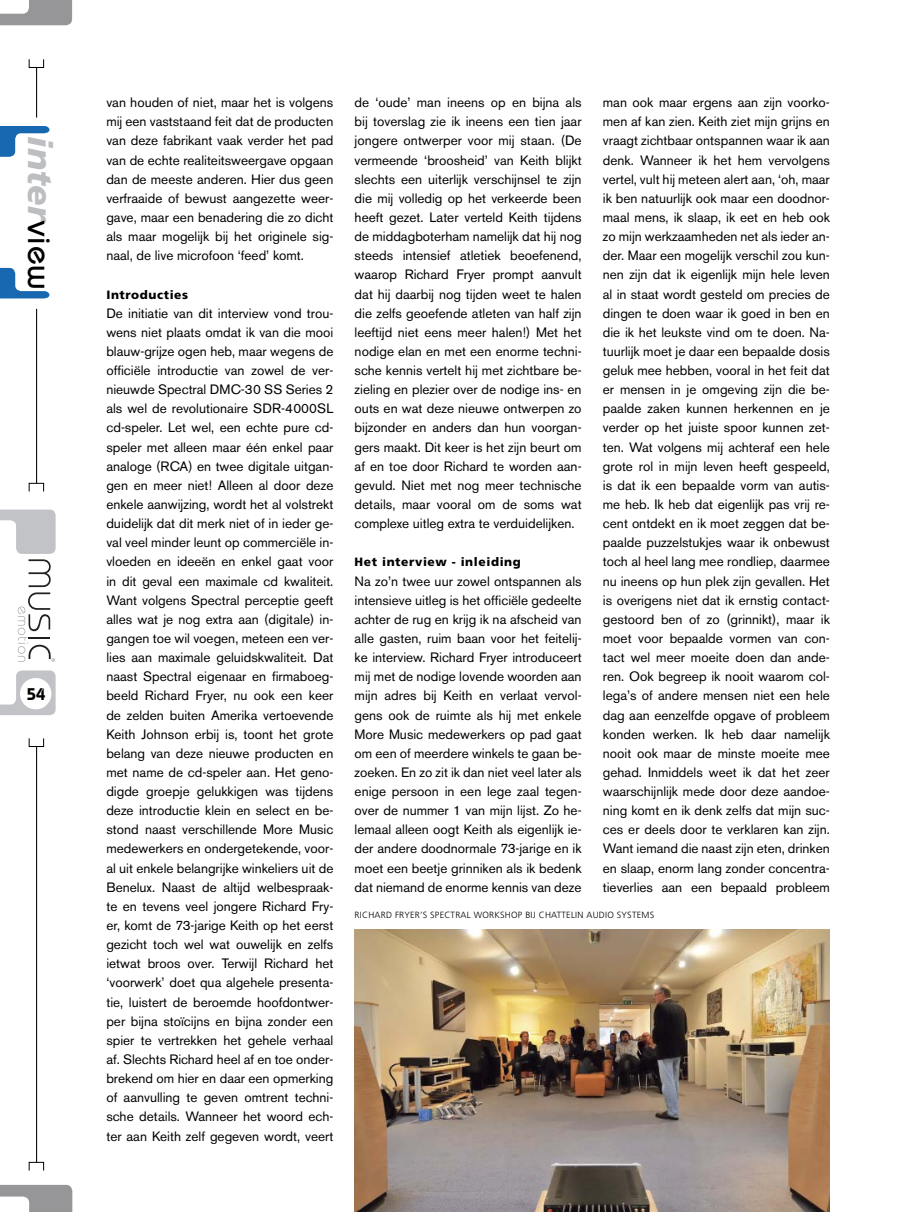
<style>
.page{position:relative;width:915px;height:1212px;background:#fff}
.page>*{position:absolute;margin:0;border:0;box-sizing:border-box;transform-origin:0 0}
.t1{font:italic 900 33.9px "Frutiger";color:#bdbec1}
.t2{font:600 16.95px "Bauhaus";color:#000}
.t3{font:13.5px/19.2px "Akzidenz Grotesk BE";color:#000;text-align:justify}
.t4{font:900 12px "Frutiger";letter-spacing:.05em;color:#000}
.t5{font:300 9px "Frutiger";letter-spacing:.025em;color:#000}
.s1{font-family:"Bauhaus";font-weight:500;font-style:normal;color:#000}
</style>
<div class="page">
<svg style="left:0;top:0;width:72px;height:25px"></svg>
<svg style="left:0;top:670px;width:56px;height:45px"></svg>
<svg style="left:0;top:1185px;width:72px;height:27px"></svg>
<hr style="left:36px;top:67px;width:1px;height:51px;background:#000">
<div style="left:29px;top:59px;width:15px;height:9px;border:1px solid #000"></div>
<hr style="left:36px;top:746px;width:1px;height:416px;background:#000">
<div style="left:29px;top:738px;width:15px;height:9px;border:1px solid #000"></div>
<div style="left:29px;top:1162px;width:15px;height:9px;border:1px solid #000"></div>
<div style="left:20px;top:678px;width:31px;height:31px;background:#fff;border-radius:50%"></div>
<div style="left:29px;top:483px;width:15px;height:9px;border:1px solid #000"></div>
<hr style="left:36px;top:309px;width:1px;height:174px;background:#000">
<svg style="left:0;top:268px;width:49px;height:30px"></svg>
<svg style="left:0;top:126px;width:49px;height:31px"></svg>
<svg style="left:0;top:510px;width:56px;height:152px"></svg>
<img style="left:354px;top:930px;width:475px;height:282px">
<h1 class="t1" style="left:54px;top:136px;width:155px;rotate:90deg">inter<span class="s1">view</span></h1>
<p class="t2" style="left:27px;top:688px;width:20px">54</p>
<p class="t3" style="left:106px;top:94px;width:228px">van houden of niet, maar het is volgens mij een vaststaand feit dat de producten van deze fabrikant vaak verder het pad van de echte realiteitsweergave opgaan dan de meeste anderen. Hier dus geen verfraaide of bewust aangezette weer&shy;gave, maar een benadering die zo dicht als maar mogelijk bij het originele sig&shy;naal, de live microfoon ‘feed’ komt.</p>
<p class="t4" style="left:106px;top:289px;width:83px">Introducties</p>
<p class="t3" style="left:106px;top:305px;width:228px">De initiatie van dit interview vond trou&shy;wens niet plaats omdat ik van die mooi blauw-grijze ogen heb, maar wegens de officiële introductie van zowel de ver&shy;nieuwde Spectral DMC-30 SS Series 2 als wel de revolutionaire SDR-4000SL cd-speler. Let wel, een echte pure cd&shy;speler met alleen maar één enkel paar analoge (RCA) en twee digitale uitgan&shy;gen en meer niet! Alleen al door deze enkele aanwijzing, wordt het al volstrekt duidelijk dat dit merk niet of in ieder ge&shy;val veel minder leunt op commerciële in&shy;vloeden en ideeën en enkel gaat voor in dit geval een maximale cd kwaliteit.<br>Want volgens Spectral perceptie geeft alles wat je nog extra aan (digitale) in&shy;gangen toe wil voegen, meteen een ver&shy;lies aan maximale geluidskwaliteit. Dat naast Spectral eigenaar en firmaboeg&shy;beeld Richard Fryer, nu ook een keer de zelden buiten Amerika vertoevende Keith Johnson erbij is, toont het grote belang van deze nieuwe producten en met name de cd-speler aan. Het geno&shy;digde groepje gelukkigen was tijdens deze introductie klein en select en be&shy;stond naast verschillende More Music medewerkers en ondergetekende, voor&shy;al uit enkele belangrijke winkeliers uit de Benelux. Naast de altijd welbespraak&shy;te en tevens veel jongere Richard Fry&shy;er, komt de 73-jarige Keith op het eerst gezicht toch wel wat ouwelijk en zelfs ietwat broos over. Terwijl Richard het ‘voorwerk’ doet qua algehele presenta&shy;tie, luistert de beroemde hoofdontwer&shy;per bijna stoïcijns en bijna zonder een spier te vertrekken het gehele verhaal af. Slechts Richard heel af en toe onder&shy;brekend om hier en daar een opmerking of aanvulling te geven omtrent techni&shy;sche details. Wanneer het woord ech&shy;ter aan Keith zelf gegeven wordt, veert</p>
<p class="t3" style="left:354px;top:94px;width:228px">de ‘oude’ man ineens op en bijna als bij toverslag zie ik ineens een tien jaar jongere ontwerper voor mij staan. (De vermeende ‘broosheid’ van Keith blijkt slechts een uiterlijk verschijnsel te zijn die mij volledig op het verkeerde been heeft gezet. Later verteld Keith tijdens de middagboterham namelijk dat hij nog steeds intensief atletiek beoefenend, waarop Richard Fryer prompt aanvult dat hij daarbij nog tijden weet te halen die zelfs geoefende atleten van half zijn leeftijd niet eens meer halen!) Met het nodige elan en met een enorme techni&shy;sche kennis vertelt hij met zichtbare be&shy;zieling en plezier over de nodige ins- en outs en wat deze nieuwe ontwerpen zo bijzonder en anders dan hun voorgan&shy;gers maakt. Dit keer is het zijn beurt om af en toe door Richard te worden aan&shy;gevuld. Niet met nog meer technische details, maar vooral om de soms wat complexe uitleg extra te verduidelijken.</p>
<p class="t4" style="left:354px;top:557px;width:168px">Het interview - inleiding</p>
<p class="t3" style="left:354px;top:573px;width:228px">Na zo’n twee uur zowel ontspannen als intensieve uitleg is het officiële gedeelte achter de rug en krijg ik na afscheid van alle gasten, ruim baan voor het feitelij&shy;ke interview. Richard Fryer introduceert mij met de nodige lovende woorden aan mijn adres bij Keith en verlaat vervol&shy;gens ook de ruimte als hij met enkele More Music medewerkers op pad gaat om een of meerdere winkels te gaan be&shy;zoeken. En zo zit ik dan niet veel later als enige persoon in een lege zaal tegen&shy;over de nummer 1 van mijn lijst. Zo he&shy;lemaal alleen oogt Keith als eigenlijk ie&shy;der andere doodnormale 73-jarige en ik moet een beetje grinniken als ik bedenk dat niemand de enorme kennis van deze</p>
<p class="t3" style="left:602px;top:94px;width:228px">man ook maar ergens aan zijn voorko&shy;men af kan zien. Keith ziet mijn grijns en vraagt zichtbaar ontspannen waar ik aan denk. Wanneer ik het hem vervolgens vertel, vult hij meteen alert aan, ‘oh, maar ik ben natuurlijk ook maar een doodnor&shy;maal mens, ik slaap, ik eet en heb ook zo mijn werkzaamheden net als ieder an&shy;der. Maar een mogelijk verschil zou kun&shy;nen zijn dat ik eigenlijk mijn hele leven al in staat wordt gesteld om precies de dingen te doen waar ik goed in ben en die ik het leukste vind om te doen. Na&shy;tuurlijk moet je daar een bepaalde dosis geluk mee hebben, vooral in het feit dat er mensen in je omgeving zijn die be&shy;paalde zaken kunnen herkennen en je verder op het juiste spoor kunnen zet&shy;ten. Wat volgens mij achteraf een hele grote rol in mijn leven heeft gespeeld, is dat ik een bepaalde vorm van autis&shy;me heb. Ik heb dat eigenlijk pas vrij re&shy;cent ontdekt en ik moet zeggen dat be&shy;paalde puzzelstukjes waar ik onbewust toch al heel lang mee rondliep, daarmee nu ineens op hun plek zijn gevallen. Het is overigens niet dat ik ernstig contact&shy;gestoord ben of zo (grinnikt), maar ik moet voor bepaalde vormen van con&shy;tact wel meer moeite doen dan ande&shy;ren. Ook begreep ik nooit waarom col&shy;lega’s of andere mensen niet een hele dag aan eenzelfde opgave of probleem konden werken. Ik heb daar namelijk nooit ook maar de minste moeite mee gehad. Inmiddels weet ik dat het zeer waarschijnlijk mede door deze aandoe&shy;ning komt en ik denk zelfs dat mijn suc&shy;ces er deels door te verklaren kan zijn.<br>Want iemand die naast zijn eten, drinken en slaap, enorm lang zonder concentra&shy;tieverlies aan een bepaald probleem</p>
<p class="t5" style="left:354px;top:911px;width:301px">RICHARD FRYER’S SPECTRAL WORKSHOP BIJ CHATTELIN AUDIO SYSTEMS</p>
</div>
